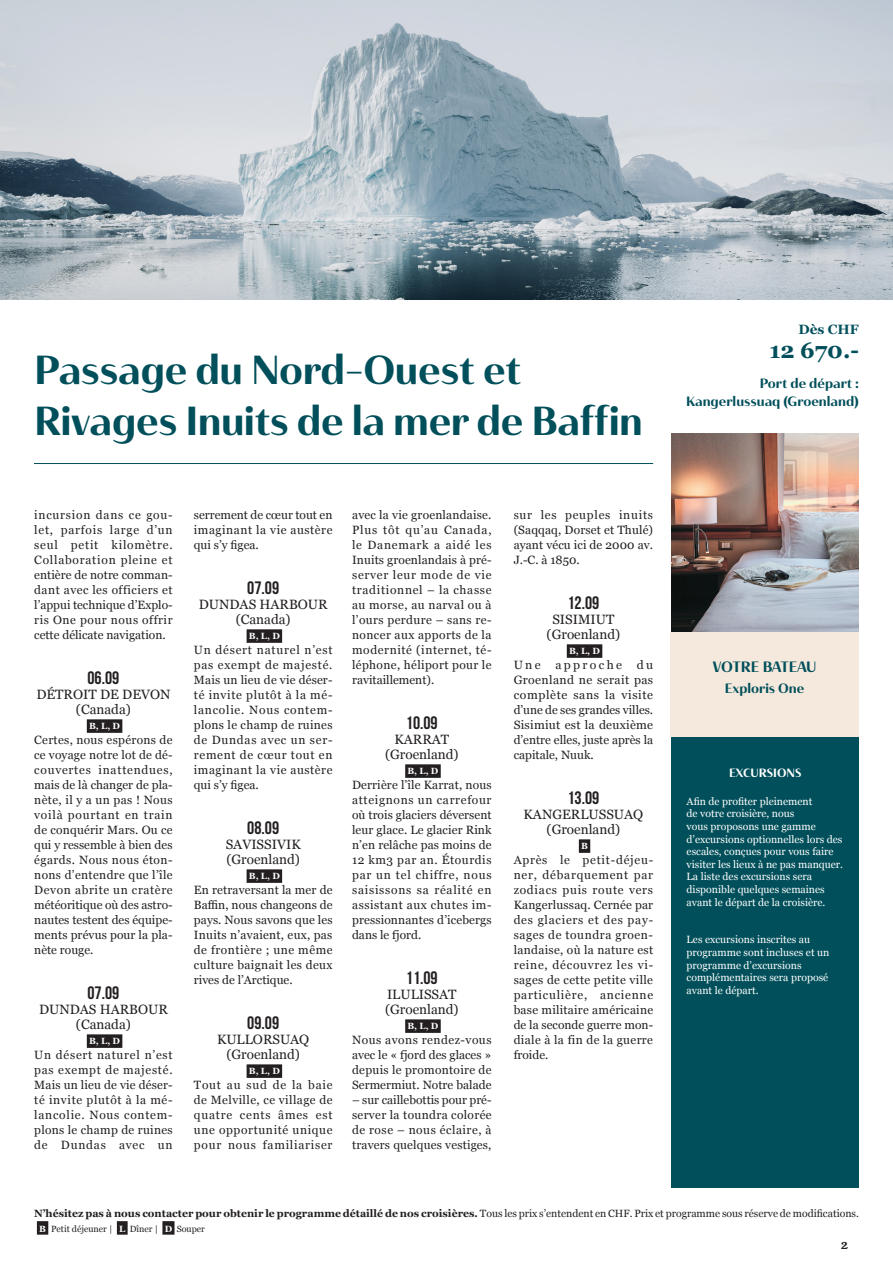
<style>
.page{position:relative;width:893px;height:1263px;background:#fff}
.page>*{position:absolute;margin:0;border:0;box-sizing:border-box;transform-origin:0 0}
.t1{font:40.5px/51px "Haboro Contrast Nor Bol";letter-spacing:-.01em;color:#004f5a}
.t2{font:700 22.5px "Georgia";color:#004f5a}
.t3{font:18px "Bebas Neue";color:#231f20}
.t4{font:15px "Haboro Contrast Nor Bol";letter-spacing:-.015em;color:#004f5a}
.t5{font:13.5px/15px "Georgia";color:#231f20;text-align:center}
.t6{font:13.5px/18px "Haboro Contrast Nor Bol";color:#004f5a;text-align:right}
.t7{font:700 13.5px "Georgia";color:#004f5a}
.t8{font:13.05px "Young Serif";color:#231f20}
.t9{font:12px/15px "Georgia";letter-spacing:.02em;color:#231f20;text-align:justify}
.t10{font:12px "Haboro Contrast Nor Bol";color:#fff}
.t11{font:10.5px/12.6px "Georgia";color:#fff}
.t12{font:700 10.5px "Georgia";color:#231f20}
.t13{font:700 9px "Georgia";color:#fff}
.t14{font:9px "Georgia";color:#231f20}
.s1{font-weight:400}
.s2{font-weight:700;color:#fff}
</style>
<div class="page">
<div style="left:37px;top:1221px;width:11px;height:14px;background:#231f20"></div>
<div style="left:117px;top:1221px;width:11px;height:14px;background:#231f20"></div>
<div style="left:162px;top:1221px;width:13px;height:14px;background:#231f20"></div>
<hr style="left:34px;top:463px;width:619px;height:1px;background:#004f5a">
<div style="left:87px;top:719px;width:35px;height:14px;background:#231f20"></div>
<div style="left:87px;top:1034px;width:35px;height:14px;background:#231f20"></div>
<div style="left:247px;top:629px;width:35px;height:14px;background:#231f20"></div>
<div style="left:247px;top:869px;width:35px;height:14px;background:#231f20"></div>
<div style="left:247px;top:1064px;width:35px;height:14px;background:#231f20"></div>
<div style="left:405px;top:764px;width:36px;height:14px;background:#231f20"></div>
<div style="left:405px;top:1019px;width:36px;height:14px;background:#231f20"></div>
<div style="left:567px;top:644px;width:35px;height:14px;background:#231f20"></div>
<div style="left:579px;top:839px;width:11px;height:14px;background:#231f20"></div>
<img style="left:671px;top:433px;width:188px;height:199px">
<div style="left:671px;top:736px;width:188px;height:451px;background:#004f5a"></div>
<div style="left:670px;top:632px;width:189px;height:104px;background:#f5e9dd"></div>
<img style="left:0;top:0;width:893px;height:299px">
<h1 class="t1" style="left:34px;top:344px;width:610px">Passage du Nord-Ouest et<br>Rivages Inuits de la mer de Baffin</h1>
<p class="t9" style="left:34px;top:507px;width:140px">incursion dans ce gou&shy;let, parfois large d’un seul petit kilomètre.<br>Collaboration pleine et entière de notre comman&shy;dant avec les officiers et l’appui technique d’Explo&shy;ris One pour nous offrir cette délicate navigation.</p>
<h3 class="t3" style="left:88px;top:668px;width:33px">06.09</h3>
<p class="t5" style="left:36px;top:686px;width:136px">DÉTROIT DE DEVON (Canada)</p>
<p class="t13" style="left:89px;top:719px;width:32px">B, L, D</p>
<p class="t9" style="left:34px;top:732px;width:140px">Certes, nous espérons de ce voyage notre lot de dé&shy;couvertes inattendues, mais de là changer de pla&shy;nète, il y a un pas ! Nous voilà pourtant en train de conquérir Mars. Ou ce qui y ressemble à bien des égards. Nous nous éton&shy;nons d’entendre que l’île Devon abrite un cratère météoritique où des astro&shy;nautes testent des équipe&shy;ments prévus pour la pla&shy;nète rouge.</p>
<h3 class="t3" style="left:88px;top:983px;width:33px">07.09</h3>
<p class="t5" style="left:39px;top:1001px;width:130px">DUNDAS HARBOUR (Canada)</p>
<p class="t13" style="left:89px;top:1034px;width:32px">B, L, D</p>
<p class="t9" style="left:34px;top:1047px;width:140px">Un désert naturel n’est pas exempt de majesté.<br>Mais un lieu de vie déser&shy;té invite plutôt à la mé&shy;lancolie. Nous contem&shy;plons le champ de ruines de Dundas avec un</p>
<p class="t9" style="left:194px;top:507px;width:140px">serrement de cœur tout en imaginant la vie austère qui s’y figea.</p>
<h3 class="t3" style="left:247px;top:578px;width:33px">07.09</h3>
<p class="t5" style="left:199px;top:596px;width:130px">DUNDAS HARBOUR (Canada)</p>
<p class="t13" style="left:249px;top:629px;width:32px">B, L, D</p>
<p class="t9" style="left:194px;top:642px;width:140px">Un désert naturel n’est pas exempt de majesté.<br>Mais un lieu de vie déser&shy;té invite plutôt à la mé&shy;lancolie. Nous contem&shy;plons le champ de ruines de Dundas avec un ser&shy;rement de cœur tout en imaginant la vie austère qui s’y figea.</p>
<h3 class="t3" style="left:247px;top:818px;width:33px">08.09</h3>
<p class="t5" style="left:226px;top:836px;width:76px;text-align:left">SAVISSIVIK (Groenland)</p>
<p class="t13" style="left:249px;top:869px;width:32px">B, L, D</p>
<p class="t9" style="left:194px;top:882px;width:140px">En retraversant la mer de Baffin, nous changeons de pays. Nous savons que les Inuits n’avaient, eux, pas de frontière ; une même culture baignait les deux rives de l’Arctique.</p>
<h3 class="t3" style="left:247px;top:1013px;width:33px">09.09</h3>
<p class="t5" style="left:217px;top:1031px;width:94px">KULLORSUAQ (Groenland)</p>
<p class="t13" style="left:249px;top:1064px;width:32px">B, L, D</p>
<p class="t9" style="left:194px;top:1077px;width:140px">Tout au sud de la baie de Melville, ce village de quatre cents âmes est une opportunité unique pour nous familiariser</p>
<p class="t9" style="left:352px;top:507px;width:141px">avec la vie groenlandaise.<br>Plus tôt qu’au Canada, le Danemark a aidé les Inuits groenlandais à pré&shy;server leur mode de vie traditionnel – la chasse au morse, au narval ou à l’ours perdure – sans re&shy;noncer aux apports de la modernité (internet, té&shy;léphone, héliport pour le ravitaillement).</p>
<h3 class="t3" style="left:406px;top:713px;width:33px">10.09</h3>
<p class="t5" style="left:385px;top:731px;width:75px">KARRAT (Groenland)</p>
<p class="t13" style="left:407px;top:764px;width:32px">B, L, D</p>
<p class="t9" style="left:352px;top:777px;width:141px">Derrière l’île Karrat, nous atteignons un carrefour où trois glaciers déversent leur glace. Le glacier Rink n’en relâche pas moins de 12 km3 par an. Étourdis par un tel chiffre, nous saisissons sa réalité en assistant aux chutes im&shy;pressionnantes d’icebergs dans le fjord.</p>
<h3 class="t3" style="left:406px;top:968px;width:33px">11.09</h3>
<p class="t5" style="left:385px;top:986px;width:75px;text-align:left">ILULISSAT (Groenland)</p>
<p class="t13" style="left:407px;top:1019px;width:32px">B, L, D</p>
<p class="t9" style="left:352px;top:1032px;width:141px">Nous avons rendez-vous avec le « fjord des glaces » depuis le promontoire de Sermermiut. Notre balade</p>
<p class="t9" style="left:352px;top:1092px;width:141px">– sur caillebottis pour pré&shy;server la toundra colorée de rose – nous éclaire, à travers quelques vestiges,</p>
<p class="t9" style="left:514px;top:507px;width:141px">sur les peuples inuits (Saqqaq, Dorset et Thulé) ayant vécu ici de 2000 av.<br>J.-C. à 1850.</p>
<h3 class="t3" style="left:567px;top:593px;width:33px">12.09</h3>
<p class="t5" style="left:547px;top:611px;width:75px">SISIMIUT (Groenland)</p>
<p class="t13" style="left:569px;top:644px;width:32px">B, L, D</p>
<p class="t9" style="left:514px;top:657px;width:141px">Une approche du Groenland ne serait pas complète sans la visite d’une de ses grandes villes.<br>Sisimiut est la deuxième d’entre elles, juste après la capitale, Nuuk.</p>
<h3 class="t3" style="left:567px;top:788px;width:33px">13.09</h3>
<p class="t5" style="left:524px;top:806px;width:121px">KANGERLUSSUAQ (Groenland)</p>
<p class="t13" style="left:581px;top:839px;width:8px">B</p>
<p class="t9" style="left:514px;top:852px;width:141px">Après le petit-déjeu&shy;ner, débarquement par zodiacs puis route vers Kangerlussaq. Cernée par des glaciers et des pay&shy;sages de toundra groen&shy;landaise, où la nature est reine, découvrez les vi&shy;sages de cette petite ville particulière, ancienne base militaire américaine de la seconde guerre mon&shy;diale à la fin de la guerre froide.</p>
<p class="t7" style="left:799px;top:319px;width:62px">Dès CHF</p>
<h2 class="t2" style="left:769px;top:333px;width:91px">12 670.-</h2>
<p class="t6" style="left:686px;top:374px;width:174px">Port de départ :<br>Kangerlussuaq (Groenland)</p>
<p class="t4" style="left:713px;top:657px;width:105px">VOTRE BATEAU</p>
<p class="t6" style="left:725px;top:679px;width:81px">Exploris One</p>
<p class="t10" style="left:729px;top:765px;width:74px">EXCURSIONS</p>
<p class="t11" style="left:687px;top:794px;width:158px">Afin de profiter pleinement<br>de votre croisière, nous<br>vous proposons une gamme d’excursions optionnelles lors des escales, conçues pour vous faire visiter les lieux à ne pas manquer.<br>La liste des excursions sera disponible quelques semaines avant le départ de la croisière.</p>
<p class="t11" style="left:687px;top:933px;width:144px">Les excursions inscrites au programme sont incluses et un programme d’excursions complémentaires sera proposé avant le départ.</p>
<p class="t12" style="left:34px;top:1205px;width:826px">N’hésitez pas à nous contacter pour obtenir le programme détaillé de nos croisières. <span class="s1">Tous les prix s’entendent en CHF. Prix et programme sous réserve de modifications.</span></p>
<p class="t14" style="left:39px;top:1222px;width:167px"><span class="s2">B</span> Petit déjeuner | <span class="s2">L</span> Dîner | <span class="s2">D</span> Souper</p>
<p class="t8" style="left:841px;top:1235px;width:8px">2</p>
</div>
